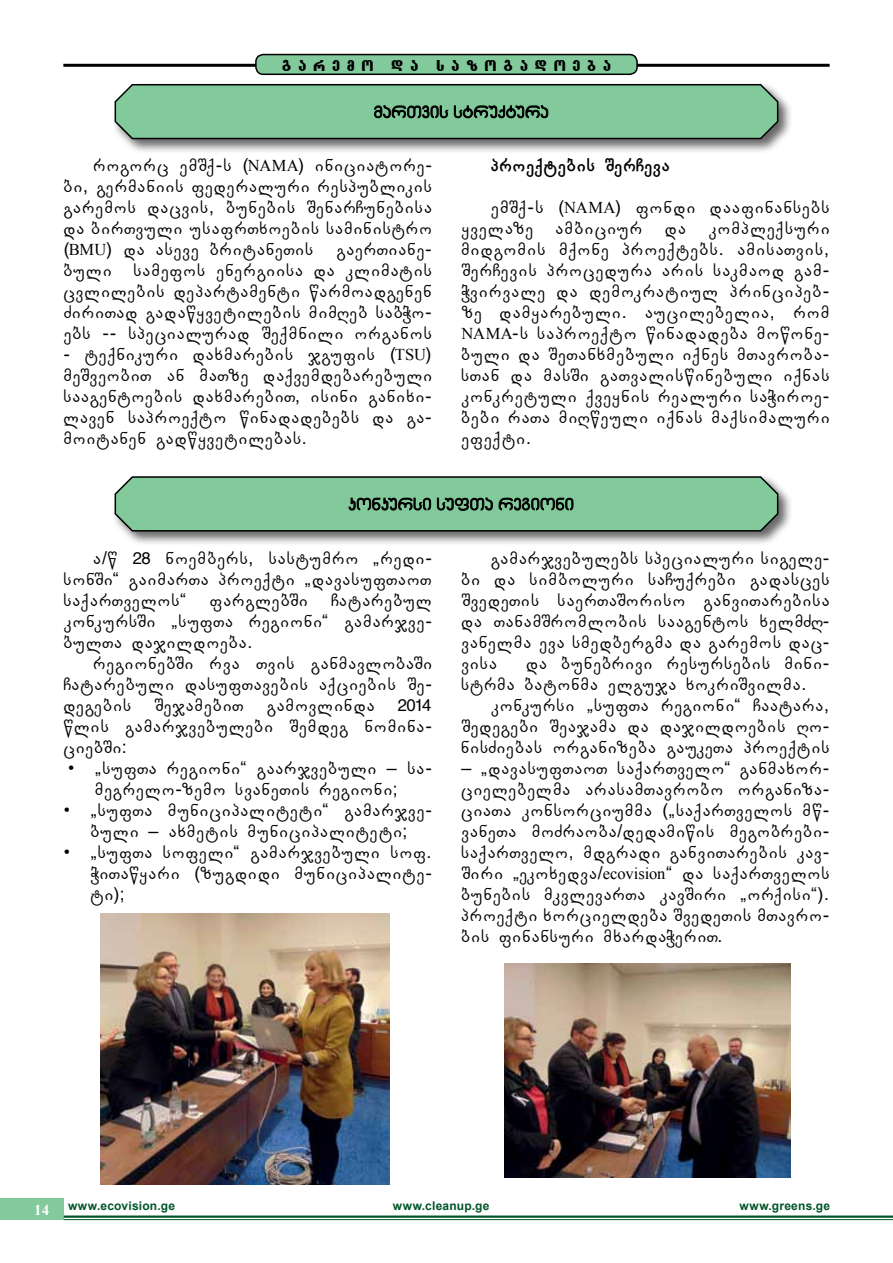
<style>
.page{position:relative;width:893px;height:1263px;background:#fff}
.page>*{position:absolute;margin:0;border:0;box-sizing:border-box;transform-origin:0 0}
.t1{font:18px "Geo Grotesk";letter-spacing:.4em;color:#000}
.t2{font:500 16.5px/21px "Parla";letter-spacing:.105em;color:#000;text-align:justify}
.t3{font:16.5px "Avaza Mtavruli";letter-spacing:.015em;color:#000}
.t4{font:700 16.5px "Parlamu";letter-spacing:.1em;color:#000}
.t5{font:500 16.5px "Parla";letter-spacing:.075em;color:#000}
.t6{font:500 16.5px "Parla";letter-spacing:.08em;color:#000}
.t7{font:700 15px "Times New Roman";color:#fff}
.t8{font:700 12px "Arial";letter-spacing:.02em;color:#005629}
.s1{font-family:"Times New Roman";font-weight:400}
</style>
<div class="page">
<div style="left:1px;top:1199px;width:63px;height:21px;background:#82ca9c"></div>
<hr style="left:64px;top:1215px;width:829px;height:3px;background:#005629">
<hr style="left:64px;top:1219px;width:829px;height:1px;background:#005629">
<hr style="left:63px;top:64px;width:767px;height:3px;background:#000">
<div style="left:256px;top:55px;width:381px;height:19px;background:#82ca9c;border-radius:8px"></div>
<div style="left:255px;top:54px;width:383px;height:21px;border:2px solid #000;border-radius:8px"></div>
<div style="left:112px;top:82px;width:681px;height:72px;background:#000;opacity:.6"></div>
<svg style="left:114px;top:83px;width:665px;height:57px;background:#7ab991"></svg>
<div style="left:112px;top:474px;width:681px;height:72px;background:#000;opacity:.6"></div>
<svg style="left:114px;top:475px;width:665px;height:57px;background:#7ab890"></svg>
<img style="left:101px;top:913px;width:288px;height:271px">
<img style="left:504px;top:963px;width:286px;height:215px">
<p class="t1" style="left:282px;top:57px;width:330px">GAREMO DA SAZOGADOEBA</p>
<p class="t3" style="left:374px;top:104px;width:176px">MARTVIS STRUQTURA</p>
<p class="t2" style="left:64px;top:156px;width:369px;text-indent:30px">ROGORC EMSQ-S (<span class="s1">NAMA</span>) INICIATORE-BI, GERMANIIS FEDERALURI RESPUBLIKIS GAREMOS DACVIS, BUNEBIS SENARCUNEBISA DA BIRTVULI USAFRTXOEBIS SAMINISTRO (<span class="s1">BMU</span>) DA ASEVE BRITANETIS</p>
<p class="t5" style="left:337px;top:240px;width:96px">GAERTIANE-</p>
<p class="t2" style="left:64px;top:261px;width:49px">BULI</p>
<p class="t2" style="left:64px;top:261px;width:369px;text-indent:70px">SAMEFOS ENERGIISA DA KLIMATIS CVLILEBIS DEPARTAMENTI WARMOADGENEN ZIRITAD GADAWYVETILEBIS MIMREB SABWO-EBS -- SPECIALURAD SEQMNILI ORGANOS</p>
<p class="t2" style="left:64px;top:345px;width:369px">- TEQNIKURI DAXMAREBIS JGUFIS (<span class="s1">TSU</span>)<br>MESVEOBIT AN MATZE DAQVEMDEBAREBULI SAAGENTOEBIS DAXMAREBIT, ISINI GANIXI-LAVEN SAPROEQTO WINADADEBEBS DA GA-MOITANEN GADWYVETILEBAS.</p>
<p class="t4" style="left:491px;top:156px;width:180px">PROEQTEBIS SERCEVA</p>
<p class="t2" style="left:461px;top:198px;width:369px;text-indent:30px">EMSQ-S (<span class="s1">NAMA</span>) FONDI DAAFINANSEBS<br>YVELAZE</p>
<p class="t2" style="left:556px;top:219px;width:88px">AMBICIUR</p>
<p class="t2" style="left:665px;top:219px;width:22px">DA</p>
<p class="t2" style="left:461px;top:219px;width:369px;text-indent:247px">KOMPLEQSURI MIDGOMIS MQONE PROEQTEBS. AMISATVIS, SERCEVIS PROCEDURA ARIS SAKMAOD GAM-WVIRVALE DA DEMOKRATIUL PRINCIPEB-ZE DAMYAREBULI. AUCILEBELIA, ROM <span class="s1">NAMA</span>-S SAPROEQTO WINADADEBA MOWONE-BULI DA SETANXMEBULI IQNES MTAVROBA-STAN DA MASSI GATVALISWINEBULI IQNAS KONKRETULI QVEYNIS REALURI SAWIROE-BEBI RATA MIRWEULI IQNAS MAQSIMALURI EFEQTI.</p>
<p class="t3" style="left:348px;top:496px;width:227px">KONKURSI SUFTA REGIONI</p>
<p class="t2" style="left:64px;top:548px;width:369px;text-indent:30px">A/W 28 NOEMBERS, SASTUMRO `REDI-SONSI“ GAIMARTA PROEQTI `DAVASUFTAOT SAQARTVELOS“</p>
<p class="t2" style="left:64px;top:590px;width:369px;text-indent:268px">CATAREBUL KONKURSSI `SUFTA REGIONI“ GAMARJVE-BULTA DAJILDOEBA.</p>
<p class="t2" style="left:64px;top:653px;width:369px;text-indent:30px">REGIONEBSI RVA TVIS GANMAVLOBASI CATAREBULI DASUFTAVEBIS AQCIEBIS SE-DEGEBIS</p>
<p class="t6" style="left:210px;top:590px;width:99px">FARGLEBSI</p>
<p class="t2" style="left:155px;top:695px;width:91px">SEJAMEBIT</p>
<p class="t2" style="left:267px;top:695px;width:108px">GAMOVLINDA</p>
<p class="t2" style="left:64px;top:695px;width:369px;text-indent:334px">2014<br>WLIS GAMARJVEBULEBI SEMDEG NOMINA-CIEBSI:</p>
<p class="t2" style="left:68px;top:758px;width:365px;text-align:center">• `SUFTA REGIONI“ GAARJVEBULI – SA-<br>MEGRELO-ZEMO SVANETIS REGIONI;</p>
<p class="t2" style="left:64px;top:800px;width:369px;text-align:center">• `SUFTA MUNICIPALITETI“ GAMARJVE-<br>BULI – AXMETIS MUNICIPALITETI;</p>
<p class="t2" style="left:91px;top:842px;width:342px;text-indent:-27px">• `SUFTA SOFELI“ GAMARJVEBULI SOF.<br>WITAWYARI (ZUGDIDI MUNICIPALITE-TI);</p>
<p class="t2" style="left:461px;top:548px;width:369px;text-indent:30px">GAMARJVEBULEBS SPECIALURI SIGELE-BI DA SIMBOLURI SACUQREBI GADASCES SVEDETIS SAERTASORISO GANVITAREBISA DA TANAMSROMLOBIS SAAGENTOS XELMZR-VANELMA EVA SMEDBERGMA DA GAREMOS DAC-VISA</p>
<p class="t2" style="left:461px;top:653px;width:369px;text-indent:65px">DA BUNEBRIVI RESURSEBIS MINI-<br>STRMA BATONMA ELGUJA XOKRISVILMA.</p>
<p class="t2" style="left:461px;top:695px;width:369px;text-indent:30px">KONKURSI `SUFTA REGIONI~ CAATARA, SEDEGEBI SEAJAMA DA DAJILDOEBIS RO-NISZIEBAS ORGANIZEBA GAUKETA PROEQTIS</p>
<p class="t2" style="left:461px;top:758px;width:369px">– `DAVASUFTAOT SAQARTVELO“ GANMAXOR-CIELEBELMA ARASAMTAVROBO ORGANIZA-CIATA KONSORCIUMMA (`SAQARTVELOS MW-VANETA MOZRAOBA/DEDAMIWIS MEGOBREBI-SAQARTVELO, MDGRADI GANVITAREBIS KAV-SIRI `EKOXEDVA/<span class="s1">ecovision</span>~ DA SAQARTVELOS BUNEBIS MKVLEVARTA KAVSIRI „ORQISI“).<br>PROEQTI XORCIELDEBA SVEDETIS MTAVRO-BIS FINANSURI MXARDAWERIT.</p>
<p class="t7" style="left:34px;top:1199px;width:17px">14</p>
<p class="t8" style="left:68px;top:1198px;width:109px">www.ecovision.ge</p>
<p class="t8" style="left:393px;top:1198px;width:98px">www.cleanup.ge</p>
<p class="t8" style="left:739px;top:1198px;width:92px">www.greens.ge</p>
</div>
